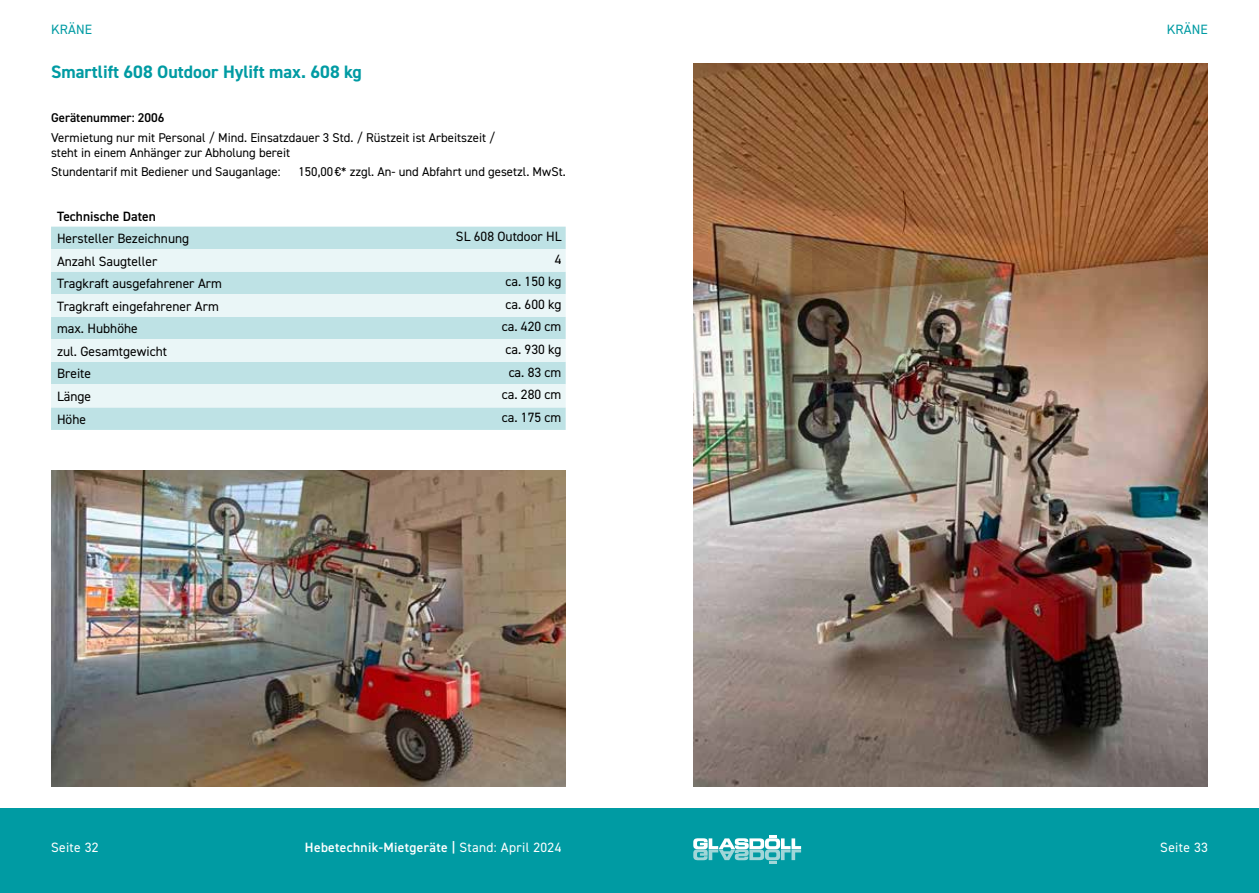
<style>
.page{position:relative;width:1259px;height:893px;background:#fff}
.page>*{position:absolute;margin:0;border:0;box-sizing:border-box;transform-origin:0 0}
.t1{font:700 18px "DIN2014";color:#009ba3}
.t2{font:13.5px "DIN2014";color:#000}
.t3{font:600 13.5px "DIN2014";letter-spacing:.025em;color:#fff}
.t4{font:600 13.5px "DIN2014";color:#000}
.t5{font:13.5px "DIN2014";letter-spacing:.025em;color:#fff}
.t6{font:13.5px "DIN2014";letter-spacing:.01em;color:#009ba3}
.t7{font:12.75px/15.3px "DIN2014";color:#000}
.t8{font:600 12.75px "DIN2014";color:#000}
.s1{font-weight:400}
</style>
<div class="page">
<div style="left:0;top:808px;width:1259px;height:85px;background:#009ba3"></div>
<div style="left:51px;top:227px;width:515px;height:203px;background:#bee2e5"></div>
<svg style="left:51px;top:249px;width:515px;height:158px;background:#d7edef"></svg>
<img style="left:51px;top:470px;width:515px;height:317px">
<img style="left:693px;top:64px;width:515px;height:723px">
<svg style="left:693px;top:835px;width:108px;height:28px"></svg>
<p class="t6" style="left:51px;top:21px;width:43px">KRÄNE</p>
<p class="t6" style="left:1166px;top:21px;width:43px">KRÄNE</p>
<h1 class="t1" style="left:51px;top:60px;width:312px">Smartlift 608 Outdoor Hylift max. 608 kg</h1>
<p class="t8" style="left:51px;top:109px;width:115px">Gerätenummer: 2006</p>
<p class="t7" style="left:51px;top:129px;width:446px">Vermietung nur mit Personal / Mind. Einsatzdauer 3 Std. / Rüstzeit ist Arbeitszeit / steht in einem Anhänger zur Abholung bereit</p>
<p class="t7" style="left:51px;top:164px;width:231px">Stundentarif mit Bediener und Sauganlage:</p>
<p class="t7" style="left:298px;top:164px;width:269px">150,00€* zzgl. An- und Abfahrt und gesetzl. MwSt.</p>
<p class="t4" style="left:57px;top:207px;width:100px">Technische Daten</p>
<p class="t2" style="left:57px;top:230px;width:134px">Hersteller Bezeichnung</p>
<p class="t2" style="left:456px;top:228px;width:107px">SL 608 Outdoor HL</p>
<p class="t2" style="left:57px;top:253px;width:102px">Anzahl Saugteller</p>
<p class="t2" style="left:555px;top:251px;width:8px">4</p>
<p class="t2" style="left:57px;top:275px;width:166px">Tragkraft ausgefahrener Arm</p>
<p class="t2" style="left:505px;top:273px;width:57px">ca. 150 kg</p>
<p class="t2" style="left:57px;top:298px;width:163px">Tragkraft eingefahrener Arm</p>
<p class="t2" style="left:505px;top:296px;width:57px">ca. 600 kg</p>
<p class="t2" style="left:57px;top:320px;width:82px">max. Hubhöhe</p>
<p class="t2" style="left:502px;top:318px;width:61px">ca. 420 cm</p>
<p class="t2" style="left:57px;top:343px;width:111px">zul. Gesamtgewicht</p>
<p class="t2" style="left:505px;top:341px;width:57px">ca. 930 kg</p>
<p class="t2" style="left:57px;top:365px;width:36px">Breite</p>
<p class="t2" style="left:509px;top:363px;width:54px">ca. 83 cm</p>
<p class="t2" style="left:57px;top:388px;width:36px">Länge</p>
<p class="t2" style="left:502px;top:386px;width:61px">ca. 280 cm</p>
<p class="t2" style="left:57px;top:411px;width:30px">Höhe</p>
<p class="t2" style="left:502px;top:409px;width:61px">ca. 175 cm</p>
<p class="t5" style="left:51px;top:839px;width:49px">Seite 32</p>
<p class="t3" style="left:305px;top:839px;width:258px">Hebetechnik-Mietgeräte | <span class="s1">Stand: April 2024</span></p>
<p class="t5" style="left:1160px;top:839px;width:49px">Seite 33</p>
</div>
